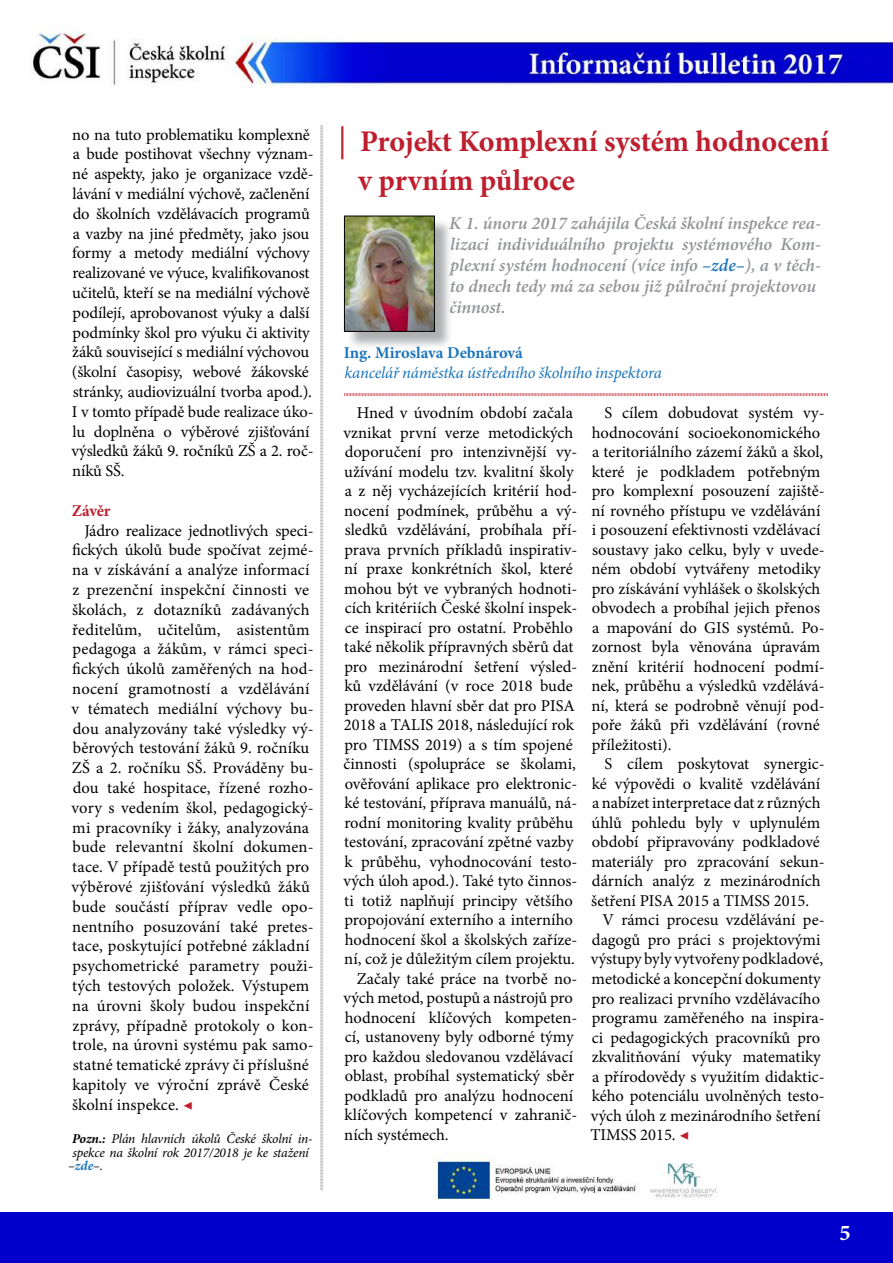
<style>
.page{position:relative;width:893px;height:1263px;background:#fff}
.page>*{position:absolute;margin:0;border:0;box-sizing:border-box;transform-origin:0 0}
.t1{font:700 30px/39px "Minion Pro";color:#be1e2d}
.t2{font:700 22.5px "Minion Pro";color:#fff}
.t3{font:italic 600 18px/21px "Minion Pro";letter-spacing:-.005em;color:#939598}
.t4{font:16.5px/19.8px "Minion Pro";color:#000}
.t5{font:italic 16.5px "Minion Pro";letter-spacing:-.01em;color:#1c75bc}
.t6{font:700 16.5px "Minion Pro";letter-spacing:-.005em;color:#1c75bc}
.t7{font:700 16.5px "Minion Pro";letter-spacing:-.015em;color:#be1e2d}
.t8{font:italic 13.5px "Minion Pro";letter-spacing:-.015em;color:#000}
.s1{color:#be1e2d}
.s2{font-weight:700}
.s3{font-weight:700;color:#1c75bc}
.s4{font-weight:400;font-size:33px}
.s5{color:#1c75bc}
</style>
<div class="page">
<div style="left:0;top:1212px;width:893px;height:51px;background:#00c"></div>
<img style="left:32px;top:29px;width:861px;height:58px">
<svg style="left:320px;top:125px;width:4px;height:1065px"></svg>
<div style="left:346px;top:218px;width:107px;height:132px;background:#939598;opacity:.75"></div>
<img style="left:346px;top:218px;width:87px;height:112px">
<div style="left:344px;top:216px;width:91px;height:116px;border:1px solid #000"></div>
<img style="left:433px;top:1157px;width:285px;height:44px">
<svg style="left:344px;top:393px;width:484px;height:3px"></svg>
<p class="t4" style="left:72px;top:124px;width:244px">no na tuto problematiku komplexně a bude postihovat všechny význam&shy;né aspekty, jako je organizace vzdě&shy;lávání v mediální výchově, začlenění do školních vzdělávacích programů a vazby na jiné předměty, jako jsou formy a metody mediální výchovy realizované ve výuce, kvalifikovanost učitelů, kteří se na mediální výchově podílejí, aprobovanost výuky a další podmínky škol pro výuku či aktivity žáků související s mediální výchovou (školní časopisy, webové žákovské stránky, audiovizuální tvorba apod.).<br>I v tomto případě bude realizace úko&shy;lu doplněna o výběrové zjišťování výsledků žáků 9. ročníků ZŠ a 2. roč&shy;níků SŠ.</p>
<p class="t7" style="left:72px;top:499px;width:40px">Závěr</p>
<p class="t4" style="left:72px;top:520px;width:244px;text-indent:13px">Jádro realizace jednotlivých speci&shy;fických úkolů bude spočívat zejmé&shy;na v získávání a analýze informací z prezenční inspekční činnosti ve školách, z dotazníků zadávaných ředitelům, učitelům, asistentům pedagoga a žákům, v rámci speci&shy;fických úkolů zaměřených na hod&shy;nocení gramotností a vzdělávání v tématech mediální výchovy bu&shy;dou analyzovány také výsledky vý&shy;běrových testování žáků 9. ročníku ZŠ a 2. ročníku SŠ. Prováděny bu&shy;dou také hospitace, řízené rozho&shy;vory s vedením škol, pedagogický&shy;mi pracovníky i žáky, analyzována bude relevantní školní dokumen&shy;tace. V případě testů použitých pro výběrové zjišťování výsledků žáků bude součástí příprav vedle opo&shy;nentního posuzování také pretes&shy;tace, poskytující potřebné základní psychometrické parametry použi&shy;tých testových položek. Výstupem na úrovni školy budou inspekční zprávy, případně protokoly o kon&shy;trole, na úrovni systému pak samo&shy;statné tematické zprávy či příslušné kapitoly ve výroční zprávě České školní inspekce. <span class="s1">◀</span></p>
<p class="t8" style="left:72px;top:1130px;width:242px"><span class="s2">Pozn.:</span> Plán hlavních úkolů České školní in-</p>
<p class="t8" style="left:73px;top:1143px;width:238px">spekce na školní rok 2017/2018 je ke stažení</p>
<p class="t8" style="left:68px;top:1157px;width:36px">–<span class="s3">zde</span>–.</p>
<h1 class="t1" style="left:358px;top:121px;width:472px;text-indent:-20px"><span class="s4">|</span> Projekt Komplexní systém hodnocení v prvním půlroce</h1>
<p class="t3" style="left:449px;top:212px;width:373px">K 1. únoru 2017 zahájila Česká školní inspekce rea&shy;lizaci individuálního projektu systémového Kom&shy;plexní systém hodnocení (více info <span class="s5">–zde–</span>), a v těch&shy;to dnech tedy má za sebou již půlroční projektovou činnost.</p>
<p class="t6" style="left:344px;top:341px;width:180px">Ing. Miroslava Debnárová</p>
<p class="t5" style="left:345px;top:362px;width:319px">kancelář náměstka ústředního školního inspektora</p>
<p class="t4" style="left:357px;top:403px;width:218px">Hned v úvodním období začala</p>
<p class="t4" style="left:344px;top:423px;width:231px">vznikat první verze metodických</p>
<p class="t4" style="left:345px;top:442px;width:234px">doporučení pro intenzivnější vy-</p>
<p class="t4" style="left:344px;top:462px;width:231px">užívání modelu tzv. kvalitní školy</p>
<p class="t4" style="left:345px;top:481px;width:234px">a z něj vycházejících kritérií hod-</p>
<p class="t4" style="left:344px;top:501px;width:235px">nocení podmínek, průběhu a vý-</p>
<p class="t4" style="left:345px;top:520px;width:234px">sledků vzdělávání, probíhala pří-</p>
<p class="t4" style="left:344px;top:540px;width:234px">prava prvních příkladů inspirativ-</p>
<p class="t4" style="left:344px;top:559px;width:230px">ní praxe konkrétních škol, které</p>
<p class="t4" style="left:344px;top:579px;width:235px">mohou být ve vybraných hodnoti-</p>
<p class="t4" style="left:345px;top:598px;width:234px">cích kritériích České školní inspek-</p>
<p class="t4" style="left:345px;top:618px;width:230px">ce inspirací pro ostatní. Proběhlo</p>
<p class="t4" style="left:344px;top:637px;width:231px">také několik přípravných sběrů dat</p>
<p class="t4" style="left:344px;top:657px;width:234px">pro mezinárodní šetření výsled-</p>
<p class="t4" style="left:345px;top:676px;width:230px">ků vzdělávání (v roce 2018 bude</p>
<p class="t4" style="left:344px;top:696px;width:232px">proveden hlavní sběr dat pro PISA</p>
<p class="t4" style="left:344px;top:715px;width:231px">2018 a TALIS 2018, následující rok</p>
<p class="t4" style="left:344px;top:735px;width:230px">pro TIMSS 2019) a s tím spojené</p>
<p class="t4" style="left:344px;top:754px;width:234px">činnosti (spolupráce se školami,</p>
<p class="t4" style="left:345px;top:774px;width:234px">ověřování aplikace pro elektronic-</p>
<p class="t4" style="left:345px;top:793px;width:234px">ké testování, příprava manuálů, ná-</p>
<p class="t4" style="left:344px;top:813px;width:230px">rodní monitoring kvality průběhu</p>
<p class="t4" style="left:344px;top:832px;width:231px">testování, zpracování zpětné vazby</p>
<p class="t4" style="left:345px;top:852px;width:234px">k průběhu, vyhodnocování testo-</p>
<p class="t4" style="left:344px;top:871px;width:235px">vých úloh apod.). Také tyto činnos-</p>
<p class="t4" style="left:344px;top:891px;width:230px">ti totiž naplňují principy většího</p>
<p class="t4" style="left:344px;top:910px;width:230px">propojování externího a interního</p>
<p class="t4" style="left:345px;top:930px;width:234px">hodnocení škol a školských zaříze-</p>
<p class="t4" style="left:344px;top:949px;width:232px">ní, což je důležitým cílem projektu.</p>
<p class="t4" style="left:357px;top:969px;width:222px">Začaly také práce na tvorbě no-</p>
<p class="t4" style="left:344px;top:988px;width:231px">vých metod, postupů a nástrojů pro</p>
<p class="t4" style="left:345px;top:1008px;width:234px">hodnocení klíčových kompeten-</p>
<p class="t4" style="left:345px;top:1027px;width:230px">cí, ustanoveny byly odborné týmy</p>
<p class="t4" style="left:344px;top:1047px;width:230px">pro každou sledovanou vzdělávací</p>
<p class="t4" style="left:345px;top:1066px;width:231px">oblast, probíhal systematický sběr</p>
<p class="t4" style="left:344px;top:1086px;width:230px">podkladů pro analýzu hodnocení</p>
<p class="t4" style="left:345px;top:1105px;width:234px">klíčových kompetencí v zahranič-</p>
<p class="t4" style="left:344px;top:1125px;width:106px">ních systémech.</p>
<p class="t4" style="left:591px;top:403px;width:235px;text-indent:13px">S cílem dobudovat systém vy&shy;hodnocování socioekonomického a teritoriálního zázemí žáků a škol, které je podkladem potřebným pro komplexní posouzení zajiště&shy;ní rovného přístupu ve vzdělávání i posouzení efektivnosti vzdělávací soustavy jako celku, byly v uvede&shy;ném období vytvářeny metodiky pro získávání vyhlášek o školských obvodech a probíhal jejich přenos a mapování do GIS systémů. Po&shy;zornost byla věnována úpravám znění kritérií hodnocení podmí&shy;nek, průběhu a výsledků vzdělává&shy;ní, která se podrobně věnují pod&shy;poře žáků při vzdělávání (rovné příležitosti).</p>
<p class="t4" style="left:605px;top:754px;width:221px">S cílem poskytovat synergic-</p>
<p class="t4" style="left:592px;top:774px;width:230px">ké výpovědi o kvalitě vzdělávání</p>
<p class="t4" style="left:592px;top:793px;width:230px">a nabízet interpretace dat z různých</p>
<p class="t4" style="left:591px;top:813px;width:230px">úhlů pohledu byly v uplynulém</p>
<p class="t4" style="left:592px;top:832px;width:229px">období připravovány podkladové</p>
<p class="t4" style="left:592px;top:852px;width:235px">materiály pro zpracování sekun-</p>
<p class="t4" style="left:592px;top:871px;width:230px">dárních analýz z mezinárodních</p>
<p class="t4" style="left:591px;top:891px;width:219px">šetření PISA 2015 a TIMSS 2015.</p>
<p class="t4" style="left:602px;top:910px;width:224px">V rámci procesu vzdělávání pe-</p>
<p class="t4" style="left:592px;top:930px;width:230px">dagogů pro práci s projektovými</p>
<p class="t4" style="left:591px;top:949px;width:234px">výstupy byly vytvořeny podkladové,</p>
<p class="t4" style="left:592px;top:969px;width:231px">metodické a koncepční dokumenty</p>
<p class="t4" style="left:592px;top:988px;width:230px">pro realizaci prvního vzdělávacího</p>
<p class="t4" style="left:592px;top:1008px;width:234px">programu zaměřeného na inspira-</p>
<p class="t4" style="left:592px;top:1027px;width:230px">ci pedagogických pracovníků pro</p>
<p class="t4" style="left:592px;top:1047px;width:230px">zkvalitňování výuky matematiky</p>
<p class="t4" style="left:592px;top:1066px;width:234px">a přírodovědy s využitím didaktic-</p>
<p class="t4" style="left:592px;top:1086px;width:234px">kého potenciálu uvolněných testo-</p>
<p class="t4" style="left:591px;top:1105px;width:231px">vých úloh z mezinárodního šetření</p>
<p class="t4" style="left:590px;top:1125px;width:101px">TIMSS 2015. <span class="s1">◀</span></p>
<h2 class="t2" style="left:840px;top:1217px;width:13px">5</h2>
</div>
